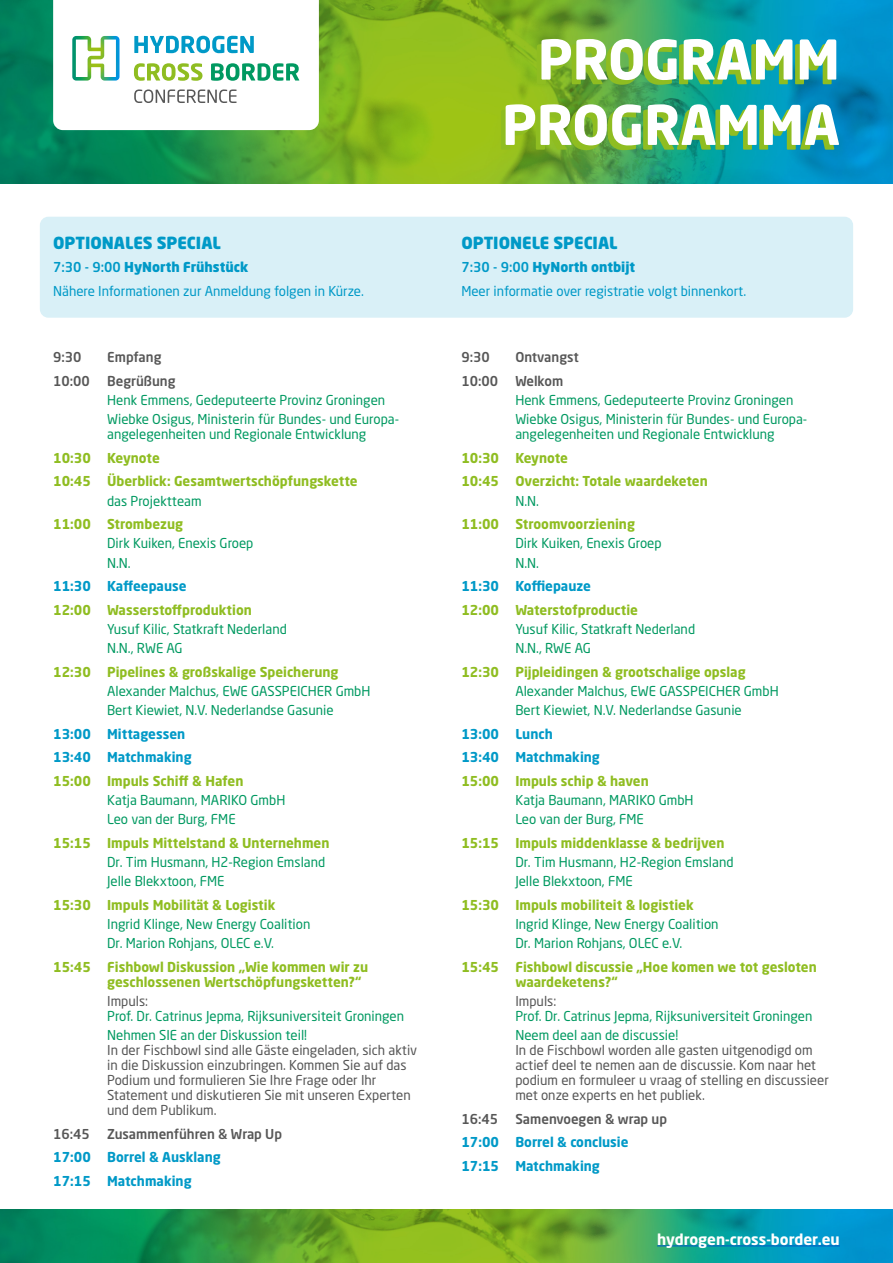
<style>
.page{position:relative;width:893px;height:1263px;background:#fff}
.page>*{position:absolute;margin:0;border:0;box-sizing:border-box;transform-origin:0 0}
.t1{font:700 54px "Neo Sans W1 G";letter-spacing:-.005em;color:#fff}
.t2{font:900 16.5px "Neo Sans W1 G";color:#0099c7}
.t3{font:700 15px "Neo Sans W1 G";color:#fff}
.t4{font:13.5px/19.2px "Neo Sans W1 G";color:#009961}
.t5{font:700 13.5px/23.5px "Neo Sans W1 G";color:#8fbd21}
.t6{font:13.5px/15px "Neo Sans W1 G";color:#575757}
.t7{font:700 13.5px/23.5px "Neo Sans W1 G";color:#0099c7}
.t8{font:13.5px/23.7px "Neo Sans W1 G";color:#0099c7}
.t9{font:500 13.5px "Neo Sans W1 G";color:#575757}
.s1{font-weight:500}
.s2{font-weight:900}
</style>
<div class="page">
<div style="left:40px;top:217px;width:813px;height:101px;background:#d9f0f7;border-radius:9px"></div>
<img style="left:0;top:0;width:893px;height:184px">
<img style="left:0;top:1210px;width:893px;height:53px">
<svg style="left:53px;top:0;width:266px;height:130px"></svg>
<img style="left:72px;top:36px;width:48px;height:45px">
<hr style="left:657px;top:1245px;width:183px;height:1px;background:#0563c1">
<p class="t2" style="left:53px;top:232px;width:169px">OPTIONALES SPECIAL</p>
<p class="t8" style="left:53px;top:255px;width:312px"><span class="s1">7:30 - 9:00</span> <span class="s2">HyNorth Frühstück<br></span>Nähere Informationen zur Anmeldung folgen in Kürze.</p>
<p class="t9" style="left:53px;top:349px;width:30px">9:30</p>
<p class="t9" style="left:107px;top:349px;width:56px">Empfang</p>
<p class="t9" style="left:53px;top:372px;width:38px">10:00</p>
<p class="t9" style="left:107px;top:372px;width:70px">Begrüßung</p>
<p class="t4" style="left:107px;top:390px;width:293px">Henk Emmens, Gedeputeerte Provinz Groningen<br>Wiebke Osigus, Ministerin für Bundes- und Europa-</p>
<p class="t4" style="left:107px;top:424px;width:261px">angelegenheiten und Regionale Entwicklung</p>
<p class="t5" style="left:53px;top:446px;width:306px">10:30 Keynote<br>10:45 Überblick: Gesamtwertschöpfungskette</p>
<p class="t4" style="left:107px;top:491px;width:96px">das Projektteam</p>
<p class="t5" style="left:53px;top:512px;width:131px">11:00 Strombezug</p>
<p class="t4" style="left:107px;top:533px;width:148px">Dirk Kuiken, Enexis Groep<br>N.N.</p>
<p class="t7" style="left:53px;top:574px;width:135px">11:30 Kaffeepause</p>
<p class="t5" style="left:53px;top:597px;width:200px">12:00 Wasserstoffproduktion</p>
<p class="t4" style="left:107px;top:619px;width:181px">Yusuf Kilic, Statkraft Nederland<br>N.N., RWE AG</p>
<p class="t5" style="left:53px;top:659px;width:287px">12:30 Pipelines &amp; großskalige Speicherung</p>
<p class="t4" style="left:107px;top:681px;width:265px">Alexander Malchus, EWE GASSPEICHER GmbH<br>Bert Kiewiet, N.V. Nederlandse Gasunie</p>
<p class="t7" style="left:53px;top:721px;width:140px">13:00 Mittagessen<br>13:40 Matchmaking</p>
<p class="t5" style="left:53px;top:768px;width:192px">15:00 Impuls Schiff &amp; Hafen</p>
<p class="t4" style="left:107px;top:790px;width:180px">Katja Baumann, MARIKO GmbH<br>Leo van der Burg, FME</p>
<p class="t5" style="left:53px;top:830px;width:278px">15:15 Impuls Mittelstand &amp; Unternehmen</p>
<p class="t4" style="left:107px;top:852px;width:220px">Dr. Tim Husmann, H2-Region Emsland<br>Jelle Blekxtoon, FME</p>
<p class="t5" style="left:53px;top:892px;width:224px">15:30 Impuls Mobilität &amp; Logistik</p>
<p class="t4" style="left:107px;top:914px;width:205px">Ingrid Klinge, New Energy Coalition<br>Dr. Marion Rohjans, OLEC e.V.</p>
<p class="t5" style="left:107px;top:959px;width:262px;line-height:15px;text-indent:-54px">15:45 Fishbowl Diskussion „Wie kommen wir zu geschlossenen Wertschöpfungsketten?“</p>
<p class="t6" style="left:107px;top:993px;width:42px">Impuls:</p>
<p class="t4" style="left:107px;top:1006px;width:299px">Prof. Dr. Catrinus Jepma, Rijksuniversiteit Groningen<br>Nehmen SIE an der Diskussion teil!</p>
<p class="t6" style="left:107px;top:1042px;width:312px">In der Fischbowl sind alle Gäste eingeladen, sich aktiv in die Diskussion einzubringen. Kommen Sie auf das Podium und formulieren Sie Ihre Frage oder Ihr Statement und diskutieren Sie mit unseren Experten und dem Publikum.</p>
<p class="t9" style="left:53px;top:1125px;width:38px">16:45</p>
<p class="t9" style="left:107px;top:1125px;width:176px">Zusammenführen &amp; Wrap Up</p>
<p class="t7" style="left:53px;top:1145px;width:169px">17:00 Borrel &amp; Ausklang<br>17:15 Matchmaking</p>
<h1 class="t1" style="left:538px;top:25px;width:304px">PROGRAMM</h1>
<h1 class="t1" style="left:502px;top:90px;width:340px">PROGRAMMA</h1>
<p class="t2" style="left:461px;top:232px;width:158px">OPTIONELE SPECIAL</p>
<p class="t8" style="left:461px;top:255px;width:286px"><span class="s1">7:30 - 9:00</span> <span class="s2">HyNorth ontbijt<br></span>Meer informatie over registratie volgt binnenkort.</p>
<p class="t9" style="left:461px;top:349px;width:30px">9:30</p>
<p class="t9" style="left:515px;top:349px;width:65px">Ontvangst</p>
<p class="t9" style="left:461px;top:372px;width:38px">10:00</p>
<p class="t9" style="left:515px;top:372px;width:49px">Welkom</p>
<p class="t4" style="left:515px;top:390px;width:293px">Henk Emmens, Gedeputeerte Provinz Groningen<br>Wiebke Osigus, Ministerin für Bundes- und Europa-</p>
<p class="t4" style="left:515px;top:424px;width:261px">angelegenheiten und Regionale Entwicklung</p>
<p class="t5" style="left:461px;top:446px;width:248px">10:30 Keynote<br>10:45 Overzicht: Totale waardeketen</p>
<p class="t4" style="left:515px;top:491px;width:25px">N.N.</p>
<p class="t5" style="left:461px;top:512px;width:175px">11:00 Stroomvoorziening</p>
<p class="t4" style="left:515px;top:533px;width:148px">Dirk Kuiken, Enexis Groep<br>N.N.</p>
<p class="t7" style="left:461px;top:574px;width:131px">11:30 Koffiepauze</p>
<p class="t5" style="left:461px;top:597px;width:178px">12:00 Waterstofproductie</p>
<p class="t4" style="left:515px;top:619px;width:181px">Yusuf Kilic, Statkraft Nederland<br>N.N., RWE AG</p>
<p class="t5" style="left:461px;top:659px;width:286px">12:30 Pijpleidingen &amp; grootschalige opslag</p>
<p class="t4" style="left:515px;top:681px;width:265px">Alexander Malchus, EWE GASSPEICHER GmbH<br>Bert Kiewiet, N.V. Nederlandse Gasunie</p>
<p class="t7" style="left:461px;top:721px;width:140px">13:00 Lunch<br>13:40 Matchmaking</p>
<p class="t5" style="left:461px;top:768px;width:189px">15:00 Impuls schip &amp; haven</p>
<p class="t4" style="left:515px;top:790px;width:180px">Katja Baumann, MARIKO GmbH<br>Leo van der Burg, FME</p>
<p class="t5" style="left:461px;top:830px;width:265px">15:15 Impuls middenklasse &amp; bedrijven</p>
<p class="t4" style="left:515px;top:852px;width:220px">Dr. Tim Husmann, H2-Region Emsland<br>Jelle Blekxtoon, FME</p>
<p class="t5" style="left:461px;top:892px;width:234px">15:30 Impuls mobiliteit &amp; logistiek</p>
<p class="t4" style="left:515px;top:914px;width:205px">Ingrid Klinge, New Energy Coalition<br>Dr. Marion Rohjans, OLEC e.V.</p>
<p class="t5" style="left:515px;top:959px;width:303px;line-height:15px;text-indent:-54px">15:45 Fishbowl discussie „Hoe komen we tot gesloten waardeketens?“</p>
<p class="t6" style="left:515px;top:993px;width:42px">Impuls:</p>
<p class="t4" style="left:515px;top:1006px;width:299px">Prof. Dr. Catrinus Jepma, Rijksuniversiteit Groningen<br>Neem deel aan de discussie!</p>
<p class="t6" style="left:515px;top:1042px;width:315px">In de Fischbowl worden alle gasten uitgenodigd om actief deel te nemen aan de discussie. Kom naar het podium en formuleer u vraag of stelling en discussieer met onze experts en het publiek.</p>
<p class="t9" style="left:461px;top:1110px;width:38px">16:45</p>
<p class="t9" style="left:515px;top:1110px;width:153px">Samenvoegen &amp; wrap up</p>
<p class="t7" style="left:461px;top:1130px;width:169px">17:00 Borrel &amp; conclusie<br>17:15 Matchmaking</p>
<p class="t3" style="left:657px;top:1229px;width:184px">hydrogen-cross-border.eu</p>
</div>
